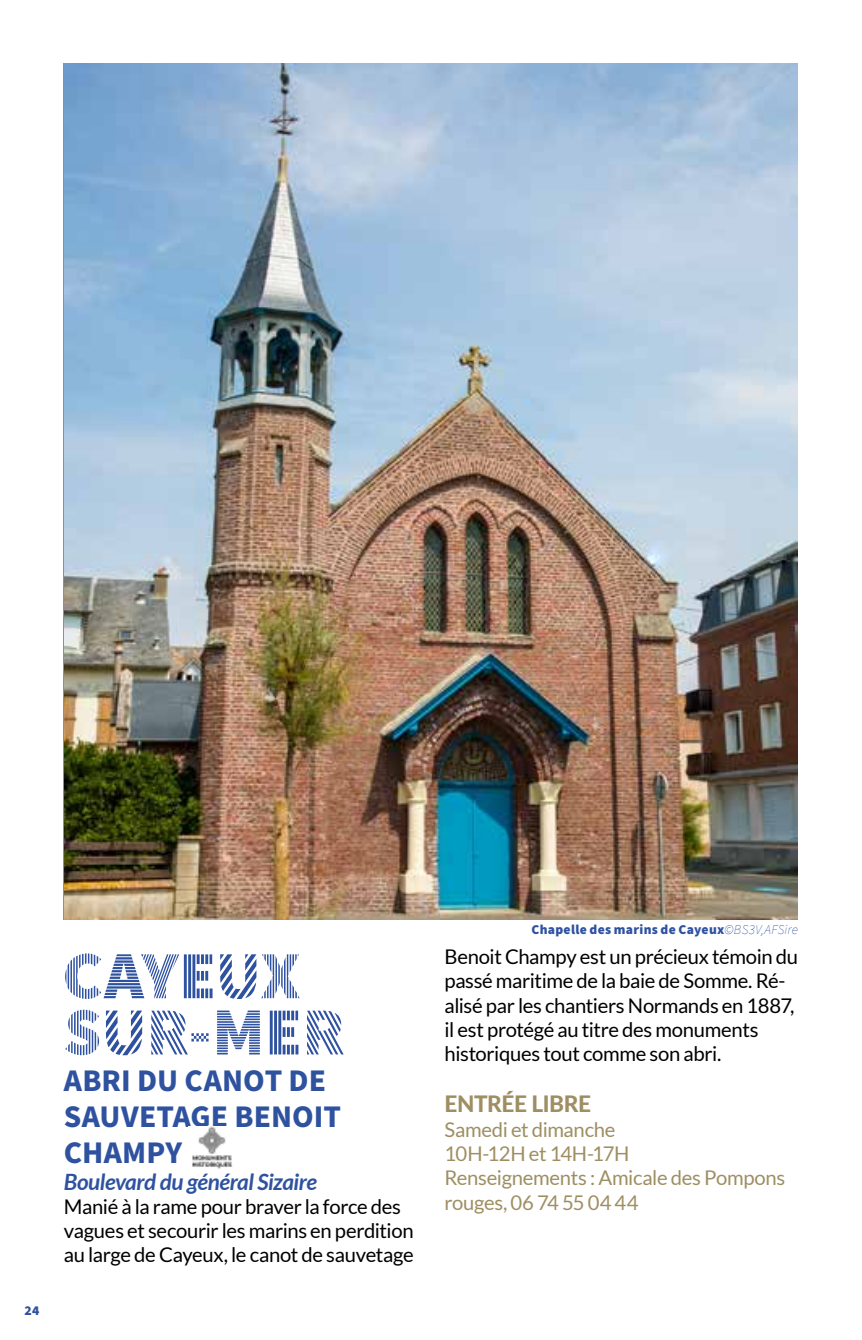
<style>
.page{position:relative;width:862px;height:1340px;background:#fff}
.page>*{position:absolute;margin:0;border:0;box-sizing:border-box;transform-origin:0 0}
.t1{font:900 67.5px/56.2px "Source Sans Pro DISPLAYV2";letter-spacing:-.005em;color:#2f52a0}
.t2{font:700 31.5px/36px "Source Sans Pro";color:#2f52a0}
.t3{font:italic 700 22.5px "Lato";letter-spacing:-.02em;color:#2f52a0}
.t4{font:800 22.5px "Lato";letter-spacing:-.015em;color:#9e8e62}
.t5{font:20.25px/24.3px "Lato";letter-spacing:-.015em;color:#000}
.t6{font:20.25px/24.3px "Lato";letter-spacing:-.015em;color:#9e8e62}
.t7{font:900 13.5px "Source Sans Pro";letter-spacing:.025em;color:#2f52a0}
.s1{font-weight:200;font-style:italic}
</style>
<div class="page">
<img style="left:64px;top:64px;width:733px;height:855px">
<img style="left:192px;top:1126px;width:40px;height:43px">
<p class="t7" style="left:24px;top:1301px;width:17px">24</p>
<h1 class="t1" style="left:64px;top:949px;width:282px">CAYEUX<br>SUR-MER</h1>
<h2 class="t2" style="left:64px;top:1062px;width:278px">ABRI DU CANOT DE<br>SAUVETAGE BENOIT<br>CHAMPY</h2>
<p class="t3" style="left:64px;top:1168px;width:254px">Boulevard du général Sizaire</p>
<p class="t5" style="left:64px;top:1194px;width:351px">Manié à la rame pour braver la force des vagues et secourir les marins en perdition au large de Cayeux, le canot de sauvetage</p>
<p class="t7" style="left:531px;top:919px;width:268px">Chapelle des marins de Cayeux<span class="s1">©BS3V,AFSire</span></p>
<p class="t5" style="left:444px;top:944px;width:355px">Benoit Champy est un précieux témoin du passé maritime de la baie de Somme. Ré&shy;alisé par les chantiers Normands en 1887, il est protégé au titre des monuments historiques tout comme son abri.</p>
<p class="t4" style="left:444px;top:1087px;width:148px">ENTRÉE LIBRE</p>
<p class="t6" style="left:444px;top:1117px;width:342px">Samedi et dimanche<br>10H-12H et 14H-17H<br>Renseignements : Amicale des Pompons rouges, 06 74 55 04 44</p>
</div>
